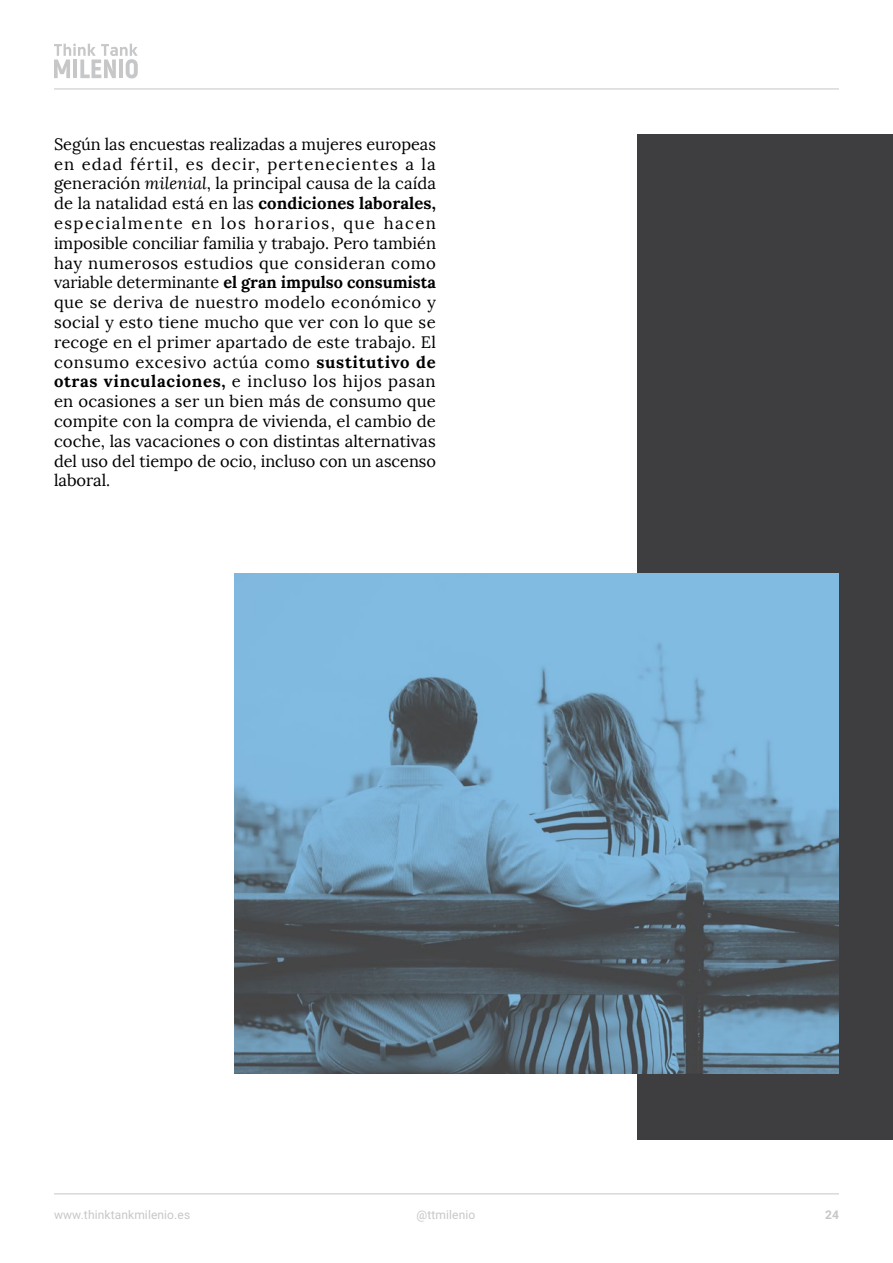
<style>
.page{position:relative;width:893px;height:1263px;background:#fff}
.page>*{position:absolute;margin:0;border:0;box-sizing:border-box;transform-origin:0 0}
.t1{font:16.5px/19.8px "Lora";color:#000;text-align:justify}
.t2{font:12px "Roboto";letter-spacing:.01em;color:#c6c7c8}
.t3{font:700 12px "Roboto";color:#c6c7c8}
.s1{font-style:italic}
.s2{font-weight:700}
</style>
<div class="page">
<svg style="left:54px;top:44px;width:84px;height:34px"></svg>
<hr style="left:54px;top:89px;width:785px;height:1px;background:#c6c7c8">
<hr style="left:54px;top:1193px;width:785px;height:1px;background:#c6c7c8">
<div style="left:637px;top:134px;width:256px;height:1006px;background:#3e3d40"></div>
<img style="left:234px;top:573px;width:605px;height:500px">
<p class="t1" style="left:54px;top:134px;width:384px">Según las encuestas realizadas a mujeres europeas en edad fértil, es decir, pertenecientes a la generación <span class="s1">milenial</span>, la principal causa de la caída de la natalidad está en las <span class="s2">condiciones laborales, </span>especialmente en los horarios, que hacen imposible conciliar familia y trabajo. Pero también hay numerosos estudios que consideran como variable determinante <span class="s2">el gran impulso consumista </span>que se deriva de nuestro modelo económico y social y esto tiene mucho que ver con lo que se recoge en el primer apartado de este trabajo. El consumo excesivo actúa como <span class="s2">sustitutivo de otras vinculaciones,</span> e incluso los hijos pasan en ocasiones a ser un bien más de consumo que compite con la compra de vivienda, el cambio de coche, las vacaciones o con distintas alternativas del uso del tiempo de ocio, incluso con un ascenso laboral.</p>
<p class="t2" style="left:54px;top:1206px;width:138px">www.thinktankmilenio.es</p>
<p class="t2" style="left:417px;top:1206px;width:60px">@ttmilenio</p>
<p class="t3" style="left:825px;top:1206px;width:15px">24</p>
</div>
